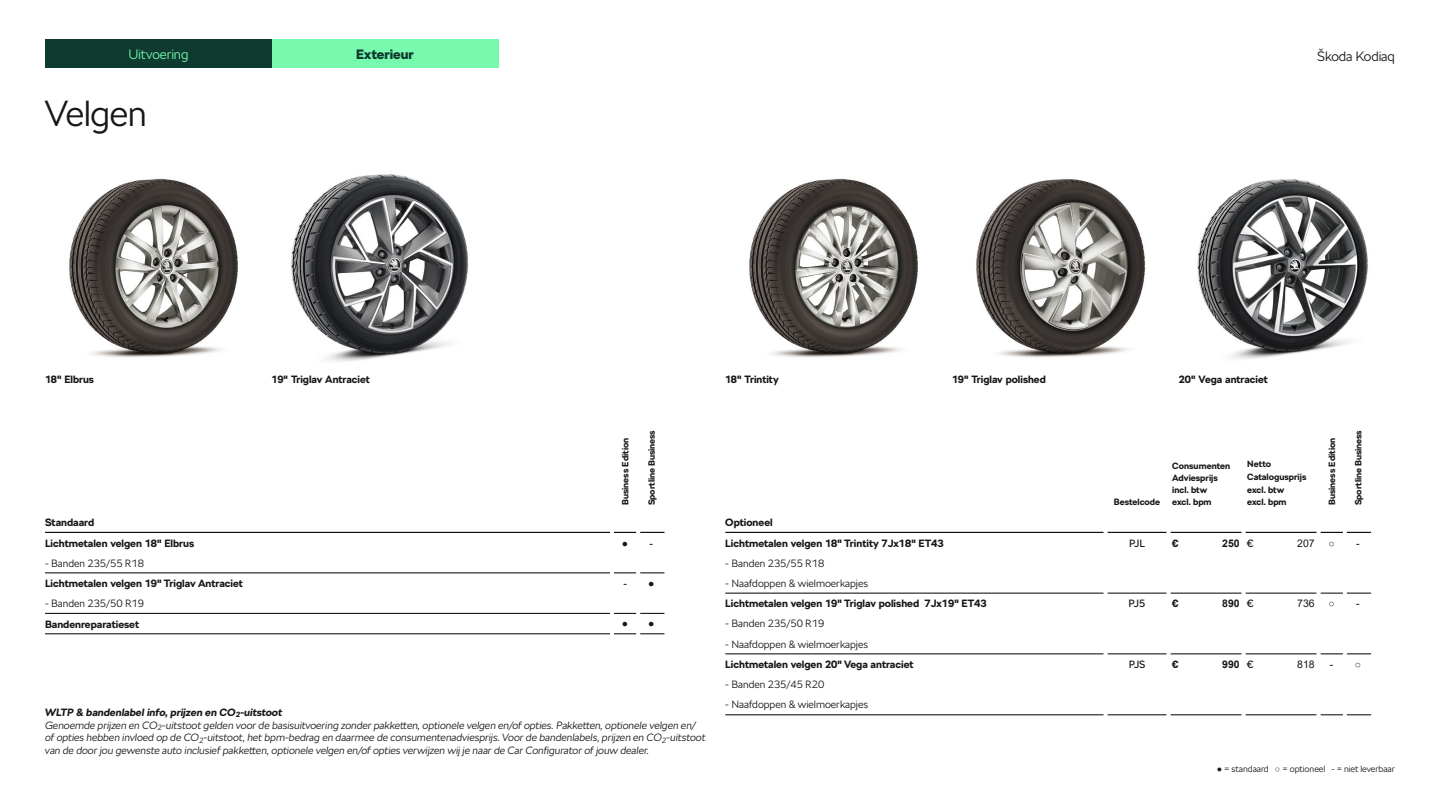
<style>
.page{position:relative;width:1440px;height:810px;background:#fff}
.page>*{position:absolute;margin:0;border:0;box-sizing:border-box;transform-origin:0 0}
.t1{font:300 36px "SKODA Next";letter-spacing:-.015em;color:#161718}
.t2{font:300 13.5px "SKODA Next";letter-spacing:-.01em;color:#161718}
.t3{font:300 13.5px "SKODA Next";letter-spacing:-.01em;color:#78faae}
.t4{font:900 13.5px "SKODA Next";color:#0e3a2f}
.t5{font:italic 300 10.5px/12.6px "SKODA Next";color:#161718}
.t6{font:700 10.5px/21.1px "SKODA Next";color:#161718}
.t7{font:300 10.5px "SKODA Next";color:#161718}
.t8{font:10.5px "Arial";color:#161718}
.t9{font:700 10.5px "Arial";color:#161718}
.t10{font:10.5px "SKODA Next";letter-spacing:-.05em;color:#161718}
.t11{font:700 9px/12px "SKODA Next";color:#161718}
.t12{font:300 9px "SKODA Next";letter-spacing:-.005em;color:#161718}
.s1{font-family:"SKODA Next";font-weight:400}
.s2{font-weight:700}
.s3{font-family:"Arial";font-weight:700}
</style>
<div class="page">
<img style="left:69px;top:178px;width:169px;height:179px">
<img style="left:976px;top:179px;width:170px;height:178px">
<img style="left:291px;top:174px;width:178px;height:188px">
<img style="left:749px;top:178px;width:169px;height:179px">
<img style="left:1197px;top:179px;width:171px;height:180px">
<hr style="left:45px;top:634px;width:565px;height:1px;background:#000">
<svg style="left:614px;top:634px;width:50px;height:1px"></svg>
<hr style="left:45px;top:532px;width:565px;height:1px;background:#000">
<svg style="left:614px;top:532px;width:50px;height:1px"></svg>
<hr style="left:45px;top:573px;width:565px;height:1px;background:#000">
<svg style="left:614px;top:573px;width:50px;height:1px"></svg>
<hr style="left:45px;top:613px;width:565px;height:1px;background:#000">
<svg style="left:614px;top:613px;width:50px;height:1px"></svg>
<hr style="left:636px;top:532px;width:4px;height:21px;background:#fff">
<hr style="left:636px;top:573px;width:4px;height:20px;background:#fff">
<hr style="left:636px;top:613px;width:4px;height:21px;background:#fff">
<hr style="left:636px;top:634px;width:4px;height:11px;background:#fff">
<hr style="left:725px;top:715px;width:379px;height:1px;background:#000">
<hr style="left:1107px;top:715px;width:60px;height:1px;background:#000">
<hr style="left:1170px;top:715px;width:72px;height:1px;background:#000">
<hr style="left:1245px;top:715px;width:72px;height:1px;background:#000">
<hr style="left:725px;top:654px;width:379px;height:1px;background:#000">
<hr style="left:1107px;top:654px;width:60px;height:1px;background:#000">
<hr style="left:1170px;top:654px;width:72px;height:1px;background:#000">
<hr style="left:1245px;top:654px;width:72px;height:1px;background:#000">
<svg style="left:1320px;top:654px;width:51px;height:1px"></svg>
<hr style="left:725px;top:593px;width:379px;height:1px;background:#000">
<hr style="left:1107px;top:593px;width:60px;height:1px;background:#000">
<hr style="left:1170px;top:593px;width:72px;height:1px;background:#000">
<hr style="left:1245px;top:593px;width:72px;height:1px;background:#000">
<svg style="left:1320px;top:593px;width:51px;height:1px"></svg>
<hr style="left:725px;top:532px;width:379px;height:1px;background:#000">
<hr style="left:1107px;top:532px;width:60px;height:1px;background:#000">
<hr style="left:1170px;top:532px;width:72px;height:1px;background:#000">
<hr style="left:1245px;top:532px;width:72px;height:1px;background:#000">
<svg style="left:1320px;top:532px;width:51px;height:1px"></svg>
<hr style="left:1343px;top:532px;width:4px;height:21px;background:#fff">
<hr style="left:1343px;top:593px;width:4px;height:20px;background:#fff">
<hr style="left:1343px;top:654px;width:4px;height:20px;background:#fff">
<svg style="left:1320px;top:715px;width:51px;height:1px"></svg>
<hr style="left:1343px;top:715px;width:4px;height:11px;background:#fff">
<div style="left:45px;top:39px;width:227px;height:29px;background:#0e3a2f"></div>
<div style="left:272px;top:39px;width:227px;height:29px;background:#78faae"></div>
<p class="t3" style="left:128px;top:45px;width:62px">Uitvoering</p>
<p class="t4" style="left:356px;top:45px;width:59px">Exterieur</p>
<p class="t2" style="left:1317px;top:47px;width:79px">Škoda Kodiaq</p>
<h1 class="t1" style="left:45px;top:89px;width:104px">Velgen</h1>
<p class="t6" style="left:45px;top:369px;width:51px">18" Elbrus</p>
<p class="t6" style="left:272px;top:369px;width:100px">19" Triglav Antraciet</p>
<p class="t6" style="left:725px;top:369px;width:55px">18" Trintity</p>
<p class="t6" style="left:952px;top:369px;width:95px">19" Triglav polished</p>
<p class="t6" style="left:1179px;top:369px;width:91px">20" Vega antraciet</p>
<p class="t11" style="left:619px;top:505px;width:69px;rotate:-90deg">Business Edition</p>
<p class="t11" style="left:646px;top:505px;width:77px;rotate:-90deg">Sportline Business</p>
<p class="t11" style="left:1114px;top:496px;width:48px">Bestelcode</p>
<p class="t11" style="left:1172px;top:460px;width:59px">Consumenten<br>Adviesprijs incl. btw<br>excl. bpm</p>
<p class="t11" style="left:1247px;top:458px;width:61px;line-height:12.8px">Netto<br>Catalogusprijs excl. btw<br>excl. bpm</p>
<p class="t11" style="left:1326px;top:505px;width:69px;rotate:-90deg">Business Edition</p>
<p class="t11" style="left:1352px;top:505px;width:77px;rotate:-90deg">Sportline Business</p>
<p class="t6" style="left:45px;top:511px;width:151px">Standaard<br>Lichtmetalen velgen 18" Elbrus</p>
<p class="t8" style="left:622px;top:536px;width:33px">● -</p>
<p class="t6" style="left:725px;top:512px;width:220px;line-height:20.8px">Optioneel<br>Lichtmetalen velgen 18" Trintity 7Jx18" ET43</p>
<p class="t10" style="left:1129px;top:536px;width:18px">PJL</p>
<p class="t6" style="left:1172px;top:533px;width:8px">€</p>
<p class="t9" style="left:1222px;top:536px;width:33px">250 <span class="s1">€</span></p>
<p class="t8" style="left:1297px;top:536px;width:19px">207</p>
<p class="t8" style="left:1329px;top:536px;width:33px">○ -</p>
<p class="t7" style="left:45px;top:556px;width:101px">- Banden 235/55 R18</p>
<p class="t6" style="left:45px;top:573px;width:199px">Lichtmetalen velgen 19" Triglav Antraciet</p>
<p class="t8" style="left:623px;top:576px;width:33px">- ●</p>
<p class="t7" style="left:45px;top:596px;width:101px">- Banden 235/50 R19</p>
<p class="t6" style="left:45px;top:613px;width:96px">Bandenreparatieset</p>
<p class="t8" style="left:622px;top:616px;width:34px">● ●</p>
<p class="t5" style="left:45px;top:706px;width:662px"><span class="s2">WLTP &amp; bandenlabel info, prijzen en CO</span><sub>2</sub><span class="s2">-uitstoot<br></span>Genoemde prijzen en CO<sub>2</sub>-uitstoot gelden voor de basisuitvoering zonder pakketten, optionele velgen en/of opties. Pakketten, optionele velgen en/ of opties hebben invloed op de CO<sub>2</sub>-uitstoot, het bpm-bedrag en daarmee de consumentenadviesprijs. Voor de bandenlabels, prijzen en CO<sub>2</sub>-uitstoot van de door jou gewenste auto inclusief pakketten, optionele velgen en/of opties verwijzen wij je naar de Car Configurator of jouw dealer.</p>
<p class="t7" style="left:725px;top:556px;width:101px">- Banden 235/55 R18</p>
<p class="t7" style="left:725px;top:576px;width:144px">- Naafdoppen &amp; wielmoerkapjes</p>
<p class="t6" style="left:725px;top:593px;width:263px">Lichtmetalen velgen 19" Triglav polished 7Jx19" ET43</p>
<p class="t10" style="left:1129px;top:597px;width:18px">PJ5</p>
<p class="t6" style="left:1172px;top:593px;width:8px">€</p>
<p class="t9" style="left:1222px;top:596px;width:33px">890 <span class="s1">€</span></p>
<p class="t8" style="left:1297px;top:596px;width:19px">736</p>
<p class="t8" style="left:1329px;top:596px;width:33px">○ -</p>
<p class="t7" style="left:725px;top:617px;width:101px">- Banden 235/50 R19</p>
<p class="t7" style="left:725px;top:637px;width:144px">- Naafdoppen &amp; wielmoerkapjes</p>
<p class="t6" style="left:725px;top:654px;width:190px">Lichtmetalen velgen 20" Vega antraciet</p>
<p class="t10" style="left:1129px;top:657px;width:18px">PJS</p>
<p class="t6" style="left:1172px;top:654px;width:8px">€</p>
<p class="t9" style="left:1222px;top:657px;width:33px">990 <span class="s1">€</span></p>
<p class="t8" style="left:1297px;top:657px;width:19px">818</p>
<p class="t8" style="left:1330px;top:657px;width:33px">- ○</p>
<p class="t7" style="left:725px;top:677px;width:101px">- Banden 235/45 R20</p>
<p class="t7" style="left:725px;top:698px;width:144px">- Naafdoppen &amp; wielmoerkapjes</p>
<p class="t12" style="left:1217px;top:763px;width:180px"><span class="s3">●</span> = standaard <span class="s3">○</span> = optioneel - = niet leverbaar</p>
</div>
